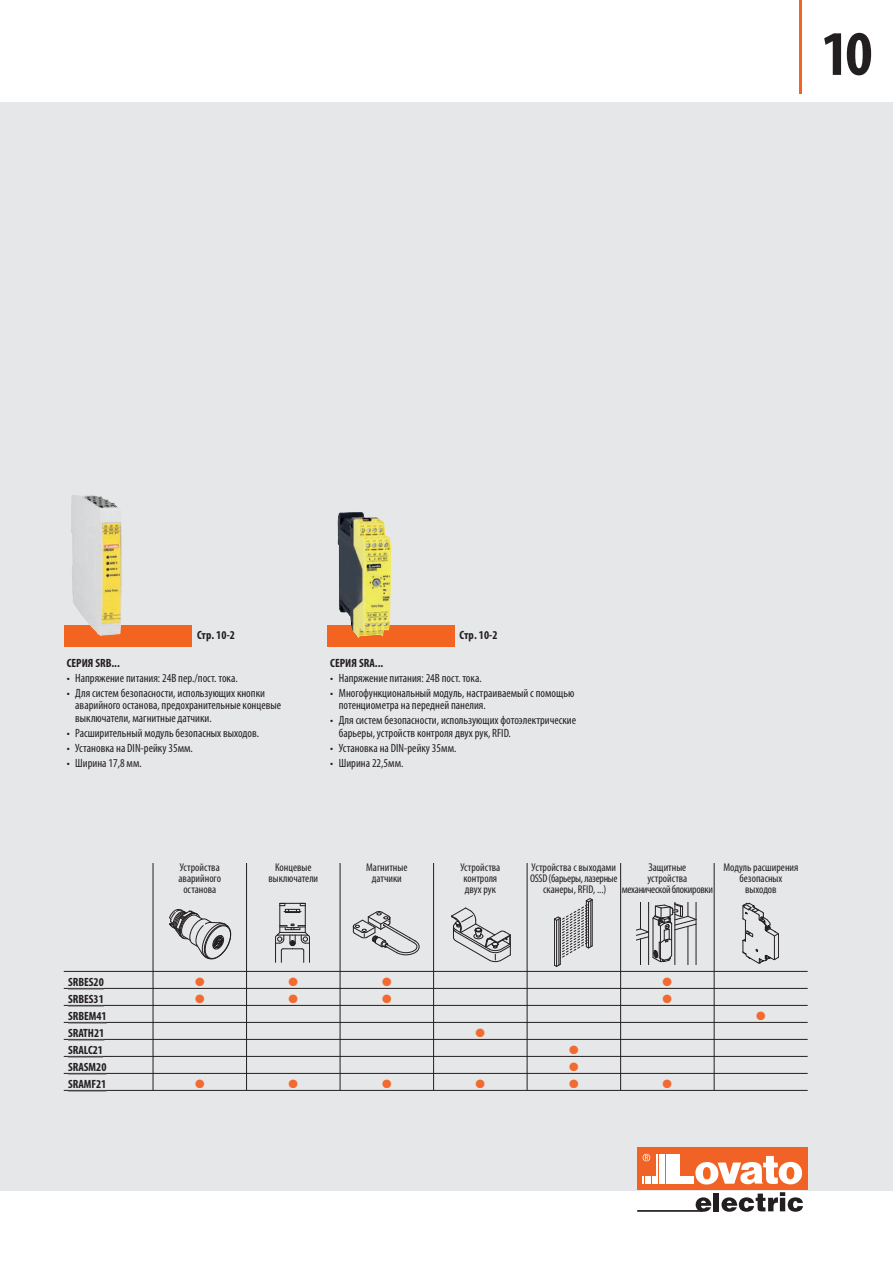
<style>
.page{position:relative;width:893px;height:1263px;background:#fff}
.page>*{position:absolute;margin:0;border:0;box-sizing:border-box;transform-origin:0 0}
.t1{font:700 condensed 63.9px "Myriad Pro";color:#231f20}
.t2{font:condensed 12px/12.8px "Myriad Pro";color:#231f20}
.t3{font:700 condensed 12px "Myriad Pro";color:#231f20}
.t4{font:12px "Zapf Dingbats ITC";color:#f26a30}
.t5{font:condensed 11.25px "Myriad Pro";color:#231f20}
.t6{font:condensed 11.25px "Myriad Pro";letter-spacing:-.025em;color:#231f20}
</style>
<div class="page">
<div style="left:0;top:102px;width:893px;height:1088px;background:#e6e7e9"></div>
<div style="left:638px;top:1148px;width:170px;height:42px;background:#f06226"></div>
<svg style="left:643px;top:1176px;width:12px;height:8px"></svg>
<hr style="left:657px;top:1154px;width:1px;height:30px;background:#fff">
<hr style="left:659px;top:1154px;width:1px;height:30px;background:#fff">
<hr style="left:661px;top:1154px;width:1px;height:30px;background:#fff">
<hr style="left:664px;top:1154px;width:1px;height:30px;background:#fff">
<hr style="left:666px;top:1154px;width:1px;height:30px;background:#fff">
<div style="left:668px;top:1154px;width:12px;height:30px;background:#fff"></div>
<div style="left:668px;top:1176px;width:26px;height:8px;background:#fff"></div>
<svg style="left:642px;top:1154px;width:8px;height:7px"></svg>
<svg style="left:695px;top:1156px;width:107px;height:29px"></svg>
<svg style="left:696px;top:1197px;width:15px;height:15px"></svg>
<div style="left:714px;top:1193px;width:5px;height:18px;background:#231f20"></div>
<svg style="left:721px;top:1192px;width:82px;height:20px"></svg>
<hr style="left:638px;top:1210px;width:65px;height:2px;background:#231f20">
<hr style="left:799px;top:0;width:2px;height:94px;background:#f36421">
<div style="left:64px;top:625px;width:127px;height:21px;background:#f36421"></div>
<div style="left:327px;top:625px;width:128px;height:21px;background:#f36421"></div>
<img style="left:71px;top:495px;width:51px;height:130px">
<img style="left:90px;top:625px;width:31px;height:11px">
<img style="left:337px;top:512px;width:54px;height:113px">
<img style="left:351px;top:625px;width:39px;height:13px">
<hr style="left:64px;top:988px;width:744px;height:1px;background:#231f20">
<hr style="left:64px;top:971px;width:744px;height:1px;background:#231f20">
<hr style="left:64px;top:1005px;width:744px;height:1px;background:#231f20">
<hr style="left:64px;top:1022px;width:744px;height:1px;background:#231f20">
<hr style="left:64px;top:1039px;width:744px;height:1px;background:#231f20">
<hr style="left:64px;top:1056px;width:744px;height:1px;background:#231f20">
<hr style="left:64px;top:1073px;width:744px;height:1px;background:#231f20">
<hr style="left:64px;top:1090px;width:744px;height:1px;background:#231f20">
<hr style="left:153px;top:863px;width:1px;height:227px;background:#231f20">
<hr style="left:246px;top:863px;width:1px;height:227px;background:#231f20">
<hr style="left:340px;top:863px;width:1px;height:227px;background:#231f20">
<hr style="left:433px;top:863px;width:1px;height:227px;background:#231f20">
<hr style="left:527px;top:863px;width:1px;height:227px;background:#231f20">
<hr style="left:620px;top:863px;width:1px;height:227px;background:#231f20">
<hr style="left:714px;top:863px;width:1px;height:227px;background:#231f20">
<svg style="left:353px;top:911px;width:66px;height:44px"></svg>
<svg style="left:275px;top:903px;width:35px;height:59px"></svg>
<svg style="left:169px;top:909px;width:63px;height:51px"></svg>
<svg style="left:451px;top:908px;width:60px;height:54px"></svg>
<svg style="left:554px;top:898px;width:39px;height:69px"></svg>
<hr style="left:554px;top:919px;width:1px;height:46px;background:#231f20">
<hr style="left:560px;top:918px;width:1px;height:46px;background:#231f20">
<hr style="left:556px;top:920px;width:1px;height:46px;background:#231f20">
<hr style="left:696px;top:902px;width:1px;height:62px;background:#231f20">
<svg style="left:636px;top:902px;width:60px;height:62px"></svg>
<svg style="left:742px;top:903px;width:37px;height:61px"></svg>
<hr style="left:68px;top:1074px;width:38px;height:1px;background:#808080">
<hr style="left:68px;top:1040px;width:36px;height:1px;background:#808080">
<hr style="left:68px;top:1023px;width:39px;height:1px;background:#808080">
<hr style="left:68px;top:1057px;width:35px;height:1px;background:#808080">
<hr style="left:68px;top:1091px;width:38px;height:1px;background:#808080">
<hr style="left:68px;top:1006px;width:36px;height:1px;background:#808080">
<hr style="left:68px;top:989px;width:36px;height:1px;background:#808080">
<h1 class="t1" style="left:821px;top:15px;width:53px">10</h1>
<p class="t3" style="left:197px;top:627px;width:40px">Стр. 10-2</p>
<p class="t3" style="left:67px;top:656px;width:55px">СЕРИЯ SRB...</p>
<p class="t2" style="left:67px;top:671px;width:173px">• Напряжение питания: 24В пер./пост. тока.</p>
<p class="t2" style="left:75px;top:686px;width:207px;text-indent:-9px">• Для систем безопасности, использующих кнопки аварийного останова, предохранительные концевые выключатели, магнитные датчики.</p>
<p class="t2" style="left:67px;top:726px;width:194px">• Расширительный модуль безопасных выходов.</p>
<p class="t2" style="left:67px;top:741px;width:128px">• Установка на DIN-рейку 35мм.</p>
<p class="t2" style="left:67px;top:756px;width:77px">• Ширина 17,8 мм.</p>
<p class="t3" style="left:459px;top:627px;width:40px">Стр. 10-2</p>
<p class="t3" style="left:330px;top:656px;width:55px">СЕРИЯ SRA...</p>
<p class="t2" style="left:330px;top:671px;width:153px">• Напряжение питания: 24В пост. тока.</p>
<p class="t2" style="left:339px;top:686px;width:237px;text-indent:-9px">• Многофункциональный модуль, настраиваемый с помощью потенциометра на передней панелия.</p>
<p class="t2" style="left:339px;top:714px;width:239px;text-indent:-9px">• Для систем безопасности, использующих фотоэлектрические барьеры, устройств контроля двух рук, RFID.</p>
<p class="t2" style="left:330px;top:741px;width:128px">• Установка на DIN-рейку 35мм.</p>
<p class="t2" style="left:330px;top:756px;width:75px">• Ширина 22,5мм.</p>
<p class="t5" style="left:180px;top:861px;width:42px">Устройства</p>
<p class="t5" style="left:275px;top:861px;width:38px">Концевые</p>
<p class="t5" style="left:366px;top:861px;width:43px">Магнитные</p>
<p class="t5" style="left:460px;top:861px;width:41px">Устройства</p>
<p class="t5" style="left:531px;top:861px;width:86px">Устройства с выходами</p>
<p class="t5" style="left:648px;top:861px;width:39px">Защитные</p>
<p class="t5" style="left:723px;top:861px;width:76px">Модуль расширения</p>
<p class="t5" style="left:179px;top:872px;width:44px">аварийного</p>
<p class="t5" style="left:268px;top:872px;width:51px">выключатели</p>
<p class="t5" style="left:372px;top:872px;width:31px">датчики</p>
<p class="t5" style="left:463px;top:872px;width:35px">контроля</p>
<p class="t6" style="left:530px;top:872px;width:89px">OSSD (барьеры, лазерные</p>
<p class="t5" style="left:647px;top:872px;width:41px">устройства</p>
<p class="t5" style="left:739px;top:872px;width:44px">безопасных</p>
<p class="t5" style="left:183px;top:882px;width:34px">останова</p>
<p class="t5" style="left:465px;top:882px;width:32px">двух рук</p>
<p class="t5" style="left:543px;top:882px;width:65px">сканеры, RFID, ...)</p>
<p class="t6" style="left:622px;top:882px;width:93px">механической блокировки</p>
<p class="t5" style="left:745px;top:882px;width:33px">выходов</p>
<p class="t3" style="left:68px;top:975px;width:37px">SRBES20</p>
<p class="t4" style="left:195px;top:978px;width:11px">●</p>
<p class="t4" style="left:289px;top:978px;width:11px">●</p>
<p class="t4" style="left:382px;top:978px;width:11px">●</p>
<p class="t4" style="left:663px;top:978px;width:11px">●</p>
<p class="t3" style="left:68px;top:992px;width:37px">SRBES31</p>
<p class="t4" style="left:195px;top:995px;width:11px">●</p>
<p class="t4" style="left:289px;top:995px;width:11px">●</p>
<p class="t4" style="left:382px;top:995px;width:11px">●</p>
<p class="t4" style="left:663px;top:995px;width:11px">●</p>
<p class="t3" style="left:68px;top:1009px;width:40px">SRBEM41</p>
<p class="t4" style="left:756px;top:1012px;width:11px">●</p>
<p class="t3" style="left:68px;top:1026px;width:38px">SRATH21</p>
<p class="t4" style="left:476px;top:1029px;width:11px">●</p>
<p class="t3" style="left:68px;top:1043px;width:37px">SRALC21</p>
<p class="t4" style="left:569px;top:1046px;width:11px">●</p>
<p class="t3" style="left:68px;top:1060px;width:40px">SRASM20</p>
<p class="t4" style="left:569px;top:1063px;width:11px">●</p>
<p class="t3" style="left:68px;top:1077px;width:40px">SRAMF21</p>
<p class="t4" style="left:195px;top:1080px;width:11px">●</p>
<p class="t4" style="left:289px;top:1080px;width:11px">●</p>
<p class="t4" style="left:382px;top:1080px;width:11px">●</p>
<p class="t4" style="left:476px;top:1080px;width:11px">●</p>
<p class="t4" style="left:569px;top:1080px;width:11px">●</p>
<p class="t4" style="left:663px;top:1080px;width:11px">●</p>
</div>
